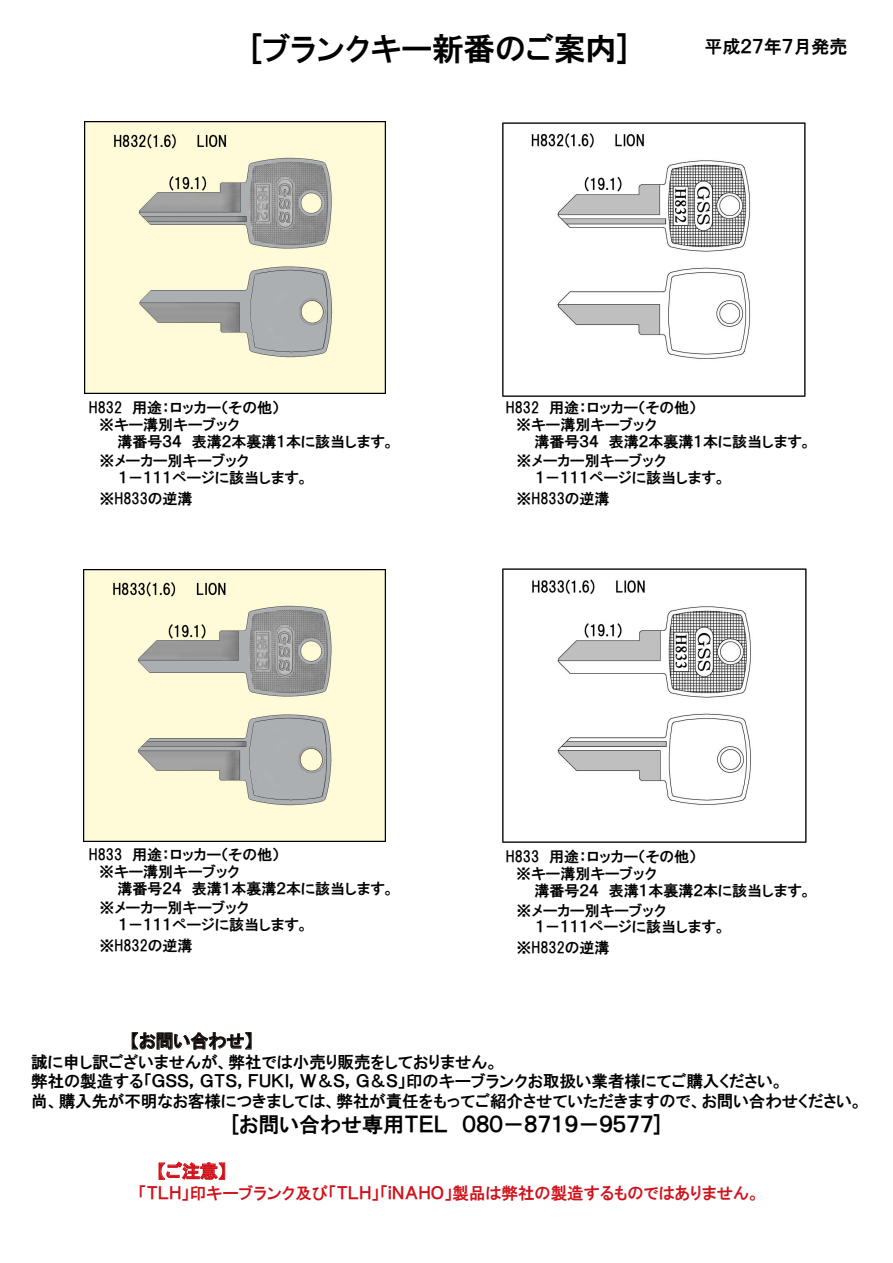
<style>
.page{position:relative;width:893px;height:1263px;background:#fff}
.page>*{position:absolute;margin:0;border:0;box-sizing:border-box;transform-origin:0 0}
.t1{font:31.5px "HGP Gothic E";color:#000}
.t2{font:21px "HGP Gothic E";color:#000}
.t3{font:18px "HGP Gothic E";color:#000}
.t4{font:18px "HGP Gothic E";color:#d0121b}
.t5{font:16.5px/19.5px "HGP Gothic E";color:#000}
.t6{font:16.5px "HGP Gothic E";color:#d0121b}
.t7{font:15px/16.8px "HGP Gothic E";color:#000}
</style>
<div class="page">
<svg style="left:132px;top:1032px;width:119px;height:18px"></svg>
<svg style="left:159px;top:1162px;width:66px;height:18px"></svg>
<img style="left:502px;top:122px;width:304px;height:275px">
<img style="left:502px;top:568px;width:305px;height:275px">
<img style="left:84px;top:121px;width:302px;height:272px">
<img style="left:84px;top:570px;width:302px;height:272px">
<h1 class="t1" style="left:249px;top:33px;width:382px">[ブランクキー新番のご案内]</h1>
<p class="t3" style="left:705px;top:37px;width:144px">平成２７年７月発売</p>
<p class="t7" style="left:99px;top:399px;width:182px;text-indent:-10px">H832　用途：ロッカー（その他）※キー溝別キーブック</p>
<p class="t7" style="left:99px;top:432px;width:297px;line-height:19.2px;text-indent:18px">溝番号３４　表溝２本裏溝１本に該当します。※メーカー別キーブック</p>
<p class="t7" style="left:99px;top:467px;width:211px;line-height:20.7px;text-indent:19px">１－１１１ページに該当します。※H833の逆溝</p>
<p class="t7" style="left:516px;top:399px;width:182px;text-indent:-10px">H832　用途：ロッカー（その他）※キー溝別キーブック</p>
<p class="t7" style="left:516px;top:432px;width:297px;line-height:19.2px;text-indent:18px">溝番号３４　表溝２本裏溝１本に該当します。※メーカー別キーブック</p>
<p class="t7" style="left:516px;top:467px;width:211px;line-height:20.7px;text-indent:19px">１－１１１ページに該当します。※H833の逆溝</p>
<p class="t7" style="left:99px;top:846px;width:182px;text-indent:-10px">H833　用途：ロッカー（その他）※キー溝別キーブック</p>
<p class="t7" style="left:99px;top:879px;width:297px;line-height:19.2px;text-indent:18px">溝番号２４　表溝１本裏溝２本に該当します。※メーカー別キーブック</p>
<p class="t7" style="left:99px;top:914px;width:211px;line-height:20.7px;text-indent:19px">１－１１１ページに該当します。※H832の逆溝</p>
<p class="t7" style="left:516px;top:848px;width:182px;text-indent:-10px">H833　用途：ロッカー（その他）※キー溝別キーブック</p>
<p class="t7" style="left:516px;top:881px;width:297px;line-height:19.2px;text-indent:18px">溝番号２４　表溝１本裏溝２本に該当します。※メーカー別キーブック</p>
<p class="t7" style="left:516px;top:916px;width:211px;line-height:20.7px;text-indent:19px">１－１１１ページに該当します。※H832の逆溝</p>
<p class="t3" style="left:130px;top:1032px;width:125px">【お問い合わせ】</p>
<p class="t5" style="left:31px;top:1052px;width:833px">誠に申し訳ございませんが、弊社では小売り販売をしておりません。<br>弊社の製造する「ＧＳＳ，ＧＴＳ，ＦＵＫＩ，Ｗ＆Ｓ，Ｇ＆Ｓ」印のキーブランクお取扱い業者様にてご購入ください。<br>尚、購入先が不明なお客様につきましては、弊社が責任をもってご紹介させていただきますので、お問い合わせください。</p>
<h2 class="t2" style="left:231px;top:1114px;width:433px">[お問い合わせ専用ＴＥＬ　０８０－８７１９－９５７７]</h2>
<p class="t4" style="left:157px;top:1162px;width:71px">【ご注意】</p>
<p class="t6" style="left:138px;top:1185px;width:624px">「ＴＬＨ」印キーブランク及び「ＴＬＨ」「ｉＮＡＨＯ」製品は弊社の製造するものではありません。</p>
</div>
